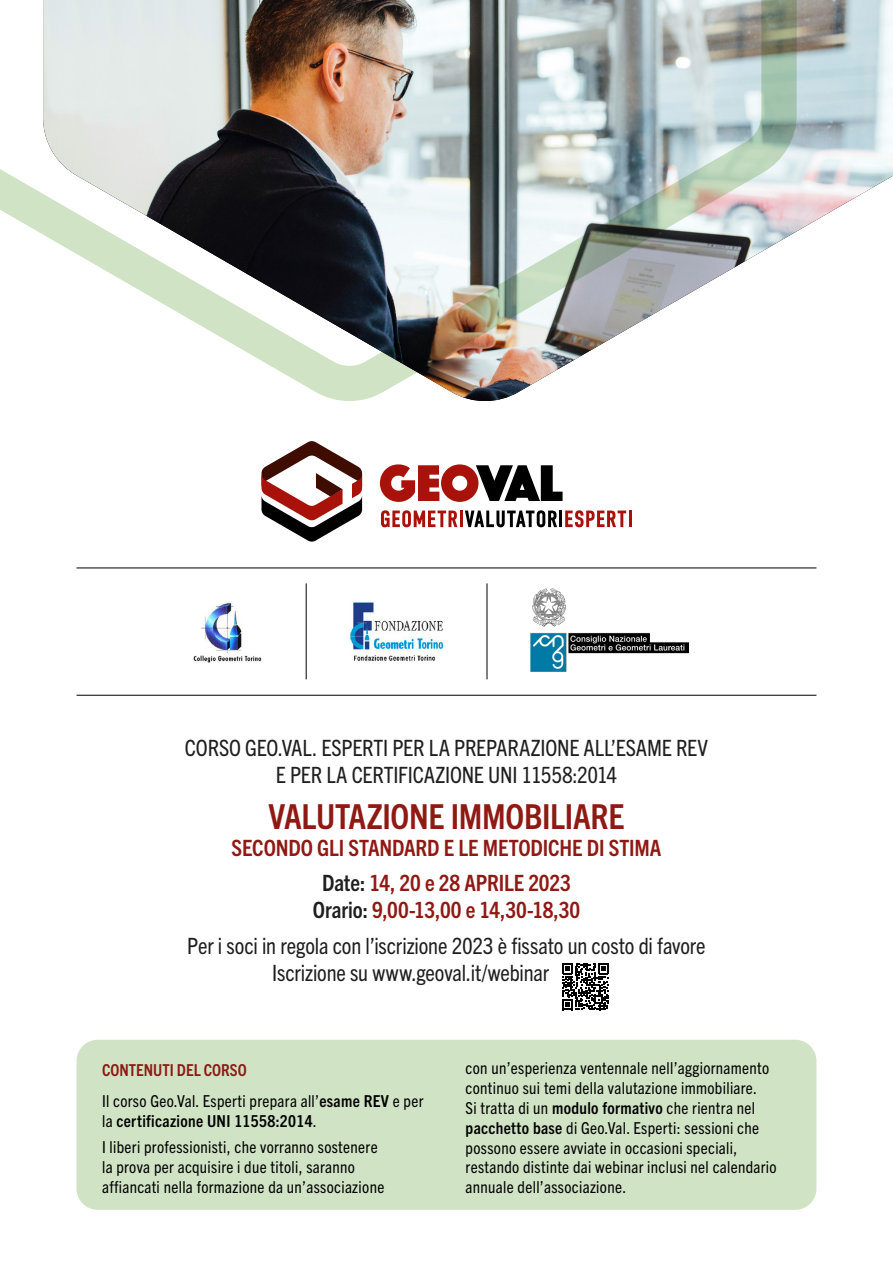
<style>
.page{position:relative;width:893px;height:1263px;background:#fff}
.page>*{position:absolute;margin:0;border:0;box-sizing:border-box;transform-origin:0 0}
.t1{font:700 condensed 34.5px "Trade Gothic Next LT Pro";letter-spacing:-.01em;color:#8f1913}
.t2{font:condensed 22.5px/27px "Trade Gothic Next LT Pro";letter-spacing:-.005em;color:#1f1f1f;text-align:center}
.t3{font:700 condensed 22.5px/27px "Trade Gothic Next LT Pro";letter-spacing:-.005em;color:#8f1913;text-align:center}
.t4{font:condensed 16.5px/19.8px "Trade Gothic Next LT Pro";letter-spacing:.02em;color:#000}
.t5{font:700 condensed 16.5px "Trade Gothic Next LT Pro";color:#8f1913}
.s1{color:#1f1f1f}
.s2{font-weight:700}
</style>
<div class="page">
<div style="left:77px;top:1040px;width:739px;height:170px;background:#d0e3c4;border-radius:21px"></div>
<img style="left:797px;top:0;width:96px;height:232px">
<svg style="left:261px;top:441px;width:101px;height:101px"></svg>
<svg style="left:380px;top:464px;width:183px;height:38px"></svg>
<svg style="left:381px;top:510px;width:76px;height:17px"></svg>
<hr style="left:460px;top:510px;width:3px;height:17px;background:#a8120b">
<svg style="left:465px;top:510px;width:92px;height:17px"></svg>
<hr style="left:559px;top:510px;width:3px;height:17px;background:#000">
<svg style="left:565px;top:510px;width:61px;height:17px"></svg>
<hr style="left:628px;top:510px;width:3px;height:17px;background:#a8120b">
<img style="left:0;top:0;width:797px;height:401px">
<hr style="left:77px;top:568px;width:739px;height:1px;background:#000">
<hr style="left:77px;top:695px;width:739px;height:1px;background:#000">
<img style="left:530px;top:589px;width:158px;height:82px">
<img style="left:193px;top:601px;width:69px;height:61px">
<img style="left:350px;top:602px;width:94px;height:59px">
<hr style="left:306px;top:583px;width:1px;height:96px;background:#000">
<hr style="left:487px;top:583px;width:1px;height:96px;background:#000">
<svg style="left:562px;top:963px;width:47px;height:47px"></svg>
<p class="t2" style="left:185px;top:732px;width:525px">CORSO GEO.VAL. ESPERTI PER LA PREPARAZIONE ALL’ESAME REV<br>E PER LA CERTIFICAZIONE UNI 11558:2014</p>
<p class="t1" style="left:269px;top:792px;width:357px">VALUTAZIONE IMMOBILIARE</p>
<p class="t3" style="left:232px;top:833px;width:431px">SECONDO GLI STANDARD E LE METODICHE DI STIMA</p>
<p class="t3" style="left:313px;top:868px;width:269px"><span class="s1">Date:</span> 14, 20 e 28 APRILE 2023<br><span class="s1">Orario:</span> 9,00-13,00 e 14,30-18,30</p>
<p class="t2" style="left:187px;top:930px;width:520px">Per i soci in regola con l’iscrizione 2023 è fissato un costo di favore</p>
<p class="t2" style="left:272px;top:957px;width:278px">Iscrizione su www.geoval.it/webinar</p>
<p class="t5" style="left:102px;top:1058px;width:146px">CONTENUTI DEL CORSO</p>
<p class="t4" style="left:102px;top:1090px;width:323px">Il corso Geo.Val. Esperti prepara all’<span class="s2">esame REV</span> e per la <span class="s2">certificazione UNI 11558:2014</span>.</p>
<p class="t4" style="left:102px;top:1136px;width:284px">I liberi professionisti, che vorranno sostenere la prova per acquisire i due titoli, saranno affiancati nella formazione da un’associazione</p>
<p class="t4" style="left:466px;top:1057px;width:313px">con un’esperienza ventennale nell’aggiornamento continuo sui temi della valutazione immobiliare.<br>Si tratta di un <span class="s2">modulo formativo</span> che rientra nel <span class="s2">pacchetto base</span> di Geo.Val. Esperti: sessioni che possono essere avviate in occasioni speciali, restando distinte dai webinar inclusi nel calendario annuale dell’associazione.</p>
</div>
